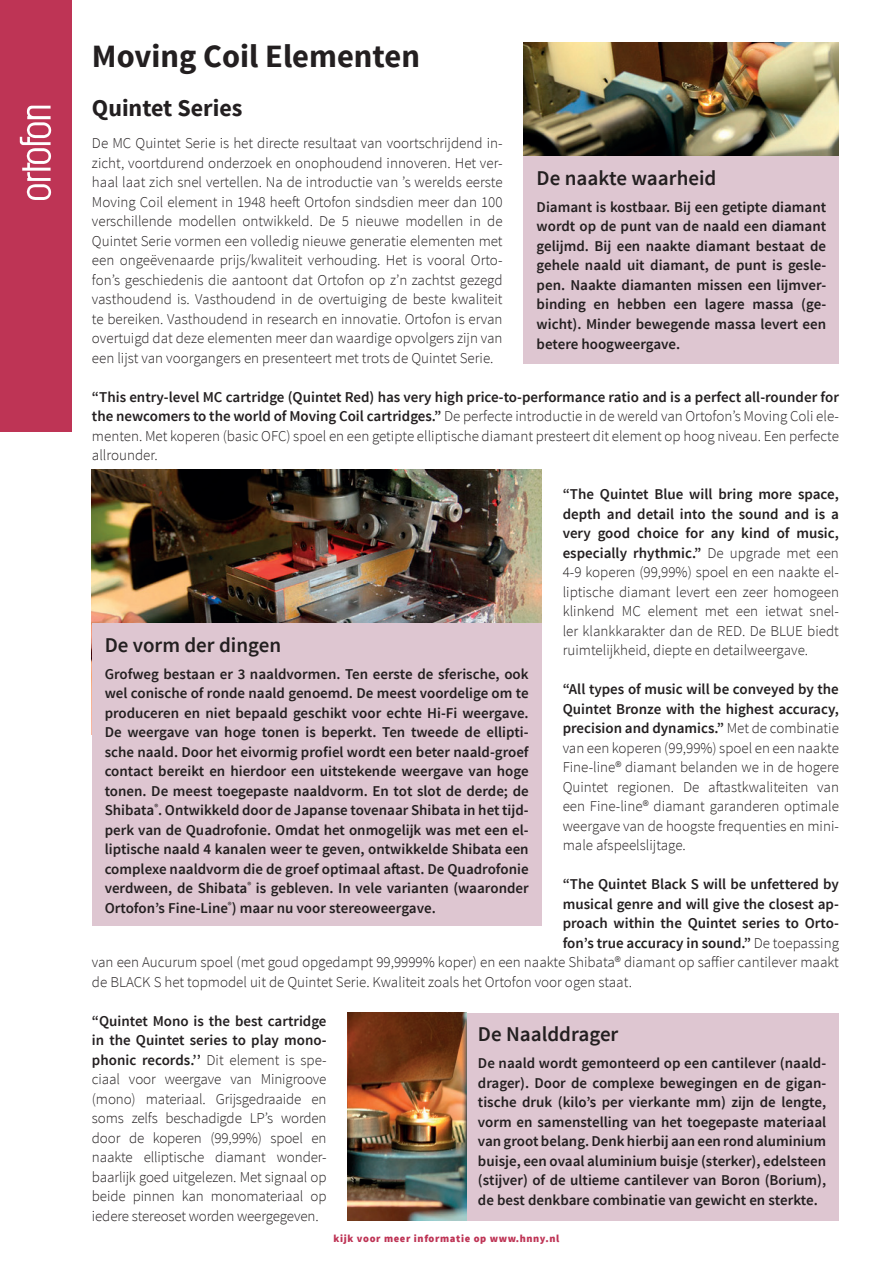
<style>
.page{position:relative;width:893px;height:1263px;background:#fff}
.page>*{position:absolute;margin:0;border:0;box-sizing:border-box;transform-origin:0 0}
.t1{font:700 32.55px "Source Sans Pro";color:#231f20}
.t2{font:700 24px "Source Sans Pro";color:#231f20}
.t3{font:600 21px "Source Sans Pro";color:#231f20}
.t4{font:300 15px/19.5px "Source Sans Pro";color:#231f20;text-align:justify}
.t5{font:600 15px/19.5px "Source Sans Pro";color:#231f20;text-align:justify}
.t6{font:900 10.5px "Source Sans Pro";letter-spacing:.06em;color:#be3455}
.s1{font-weight:600}
.s2{font-weight:300}
</style>
<div class="page">
<div style="left:0;top:0;width:71px;height:432px;background:#be3455"></div>
<svg style="left:20px;top:106px;width:32px;height:94px"></svg>
<img style="left:524px;top:43px;width:315px;height:113px">
<img style="left:92px;top:470px;width:449px;height:153px">
<div style="left:524px;top:156px;width:315px;height:208px;background:#dec6d1"></div>
<div style="left:92px;top:623px;width:449px;height:302px;background:#dec6d1"></div>
<div style="left:465px;top:1013px;width:374px;height:207px;background:#dec6d1"></div>
<img style="left:348px;top:1013px;width:118px;height:207px">
<p class="t1" style="left:92px;top:35px;width:330px">Moving Coil Elementen</p>
<p class="t2" style="left:92px;top:92px;width:152px">Quintet Series</p>
<p class="t4" style="left:92px;top:134px;width:412px">De MC Quintet Serie is het directe resultaat van voortschrijdend in&shy;zicht, voortdurend onderzoek en onophoudend innoveren. Het ver&shy;haal laat zich snel vertellen. Na de introductie van ’s werelds eerste Moving Coil element in 1948 heeft Ortofon sindsdien meer dan 100 verschillende modellen ontwikkeld. De 5 nieuwe modellen in de Quintet Serie vormen een volledig nieuwe generatie elementen met een ongeëvenaarde prijs/kwaliteit verhouding. Het is vooral Orto&shy;fon’s geschiedenis die aantoont dat Ortofon op z’n zachtst gezegd vasthoudend is. Vasthoudend in de overtuiging de beste kwaliteit te bereiken. Vasthoudend in research en innovatie. Ortofon is ervan overtuigd dat deze elementen meer dan waardige opvolgers zijn van een lijst van voorgangers en presenteert met trots de Quintet Serie.</p>
<p class="t4" style="left:92px;top:387px;width:748px"><span class="s1">“This entry-level MC cartridge (Quintet Red) has very high price-to-performance ratio and is a perfect all-rounder for the newcomers to the world of Moving Coil cartridges.”</span> De perfecte introductie in de wereld van Ortofon’s Moving Coli ele&shy;menten. Met koperen (basic OFC) spoel en een getipte elliptische diamant presteert dit element op hoog niveau. Een perfecte allrounder.</p>
<p class="t4" style="left:563px;top:485px;width:278px"><span class="s1">“The Quintet Blue will bring more space, depth and detail into the sound and is a very good choice for any kind of music, especially rhythmic.”</span> De upgrade met een 4-9 koperen (99,99%) spoel en een naakte el&shy;liptische diamant levert een zeer homogeen klinkend MC element met een ietwat snel&shy;ler klankkarakter dan de RED. De BLUE biedt ruimtelijkheid, diepte en detailweergave.</p>
<p class="t4" style="left:563px;top:680px;width:278px"><span class="s1">“All types of music will be conveyed by the Quintet Bronze with the highest accuracy, precision and dynamics.”</span> Met de combinatie van een koperen (99,99%) spoel en een naakte Fine-line® diamant belanden we in de hogere Quintet regionen. De aftastkwaliteiten van een Fine-line® diamant garanderen optimale weergave van de hoogste frequenties en mini&shy;male afspeelslijtage.</p>
<p class="t5" style="left:563px;top:875px;width:278px">“The Quintet Black S will be unfettered by</p>
<p class="t5" style="left:563px;top:895px;width:278px">musical genre and will give the closest ap-</p>
<p class="t5" style="left:563px;top:914px;width:278px">proach within the Quintet series to Orto-</p>
<p class="t5" style="left:563px;top:934px;width:278px">fon’s true accuracy in sound.” <span class="s2">De toepassing</span></p>
<p class="t4" style="left:92px;top:953px;width:748px">van een Aucurum spoel (met goud opgedampt 99,9999% koper) en een naakte Shibata® diamant op saffier cantilever maakt</p>
<p class="t4" style="left:92px;top:972px;width:542px">de BLACK S het topmodel uit de Quintet Serie. Kwaliteit zoals het Ortofon voor ogen staat.</p>
<p class="t4" style="left:92px;top:1011px;width:236px"><span class="s1">“Quintet Mono is the best cartridge in the Quintet series to play mono&shy;phonic records.’’</span> Dit element is spe&shy;ciaal voor weergave van Minigroove (mono) materiaal. Grijsgedraaide en soms zelfs beschadigde LP’s worden door de koperen (99,99%) spoel en naakte elliptische diamant wonder&shy;baarlijk goed uitgelezen. Met signaal op beide pinnen kan monomateriaal op iedere stereoset worden weergegeven.</p>
<p class="t3" style="left:537px;top:165px;width:181px">De naakte waarheid</p>
<p class="t5" style="left:537px;top:198px;width:291px">Diamant is kostbaar. Bij een getipte diamant wordt op de punt van de naald een diamant gelijmd. Bij een naakte diamant bestaat de gehele naald uit diamant, de punt is gesle&shy;pen. Naakte diamanten missen een lijmver&shy;binding en hebben een lagere massa (ge&shy;wicht). Minder bewegende massa levert een betere hoogweergave.</p>
<p class="t3" style="left:105px;top:631px;width:178px">De vorm der dingen</p>
<p class="t5" style="left:105px;top:664px;width:425px">Grofweg bestaan er 3 naaldvormen. Ten eerste de sferische, ook wel conische of ronde naald genoemd. De meest voordelige om te produceren en niet bepaald geschikt voor echte Hi-Fi weergave.<br>De weergave van hoge tonen is beperkt. Ten tweede de ellipti&shy;sche naald. Door het eivormig profiel wordt een beter naald-groef contact bereikt en hierdoor een uitstekende weergave van hoge tonen. De meest toegepaste naaldvorm. En tot slot de derde; de Shibata<sup>®</sup>. Ontwikkeld door de Japanse tovenaar Shibata in het tijd&shy;perk van de Quadrofonie. Omdat het onmogelijk was met een el&shy;liptische naald 4 kanalen weer te geven, ontwikkelde Shibata een complexe naaldvorm die de groef optimaal aftast. De Quadrofonie verdween, de Shibata<sup>®</sup> is gebleven. In vele varianten (waaronder Ortofon’s Fine-Line<sup>®</sup>) maar nu voor stereoweergave.</p>
<p class="t3" style="left:478px;top:1021px;width:142px">De Naalddrager</p>
<p class="t5" style="left:478px;top:1054px;width:350px">De naald wordt gemonteerd op een cantilever (naald&shy;drager). Door de complexe bewegingen en de gigan&shy;tische druk (kilo’s per vierkante mm) zijn de lengte, vorm en samenstelling van het toegepaste materiaal van groot belang. Denk hierbij aan een rond aluminium buisje, een ovaal aluminium buisje (sterker), edelsteen (stijver) of de ultieme cantilever van Boron (Borium), de best denkbare combinatie van gewicht en sterkte.</p>
<p class="t6" style="left:334px;top:1232px;width:227px">kijk voor meer informatie op www.hnny.nl</p>
</div>
